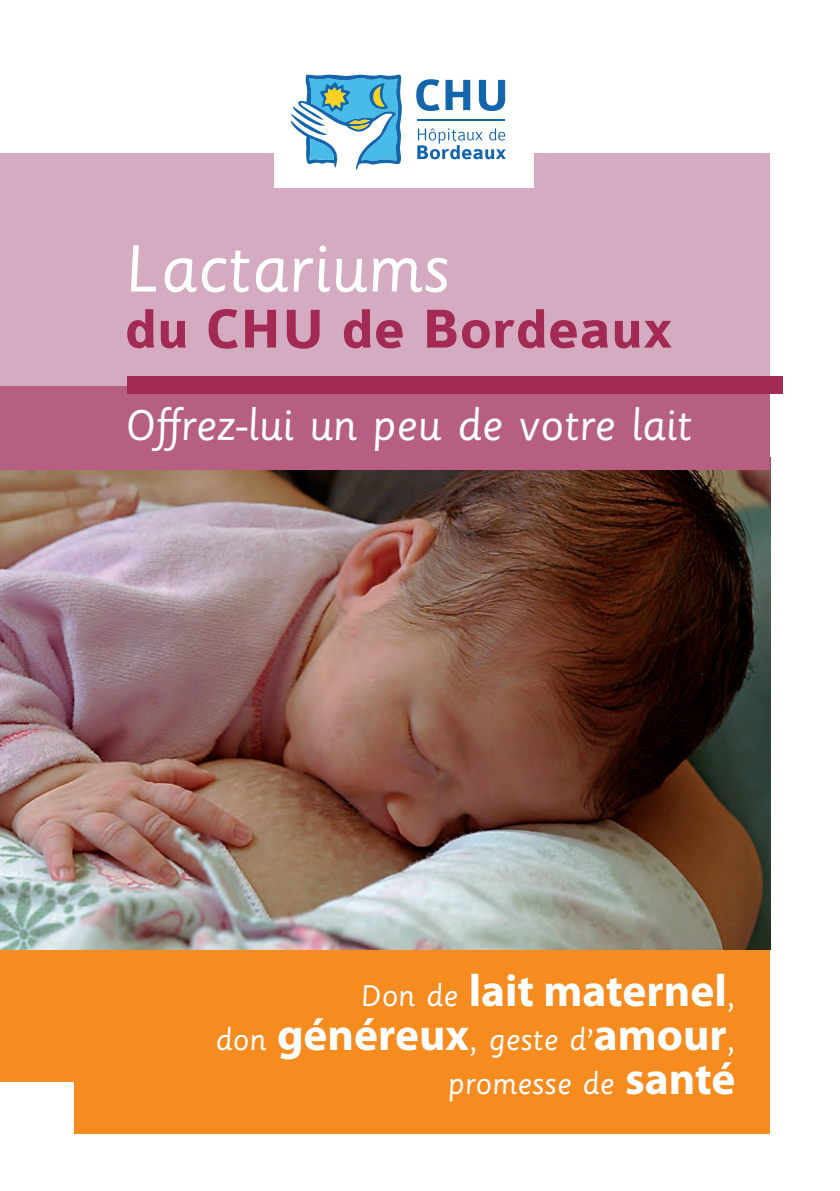
<style>
.page{position:relative;width:840px;height:1191px;background:#fff}
.page>*{position:absolute;margin:0;border:0;box-sizing:border-box;transform-origin:0 0}
.t1{font:74.2px "Sassoon Primary Std";color:#fff}
.t2{font:700 58.4px "Colaborate";color:#a32a54}
.t3{font:48px "Sassoon Primary Std";color:#fff}
.t4{font:700 45.4px/44px "Myriad Pro";color:#fff;text-align:right}
.t5{font:33.6px "Sassoon Primary Std";color:#fff}
.s1{font-family:"Sassoon Primary Std";font-weight:400;font-size:33.6px}
.s2{font-family:"Myriad Pro";font-weight:700;font-size:45.4px}
</style>
<div class="page">
<div style="left:0;top:541px;width:769px;height:593px;background:#f68b1f"></div>
<img style="left:0;top:469px;width:769px;height:480px">
<div style="left:0;top:382px;width:769px;height:87px;background:#b65f83"></div>
<div style="left:0;top:153px;width:769px;height:233px;background:#d4abc0"></div>
<div style="left:274px;top:52px;width:259px;height:136px;background:#fff"></div>
<svg style="left:290px;top:74px;width:111px;height:95px"></svg>
<svg style="left:417px;top:128px;width:88px;height:31px"></svg>
<hr style="left:417px;top:120px;width:87px;height:1px;background:#1365ac">
<svg style="left:416px;top:79px;width:89px;height:32px"></svg>
<div style="left:127px;top:376px;width:655px;height:17px;background:#a32a54"></div>
<div style="left:0;top:1082px;width:74px;height:75px;background:#fff"></div>
<h1 class="t1" style="left:125px;top:227px;width:326px">Lactariums</h1>
<p class="t2" style="left:125px;top:299px;width:549px">du CHU de Bordeaux</p>
<p class="t3" style="left:125px;top:399px;width:568px">Offrez-lui un peu de votre lait</p>
<p class="t4" style="left:215px;top:967px;width:521px"><span class="s1">Don de</span> lait maternel<span class="s1">,<br>don</span> généreux<span class="s1">, geste d’</span>amour<span class="s1">,</span></p>
<p class="t5" style="left:447px;top:1065px;width:289px">promesse de <span class="s2">santé</span></p>
</div>
